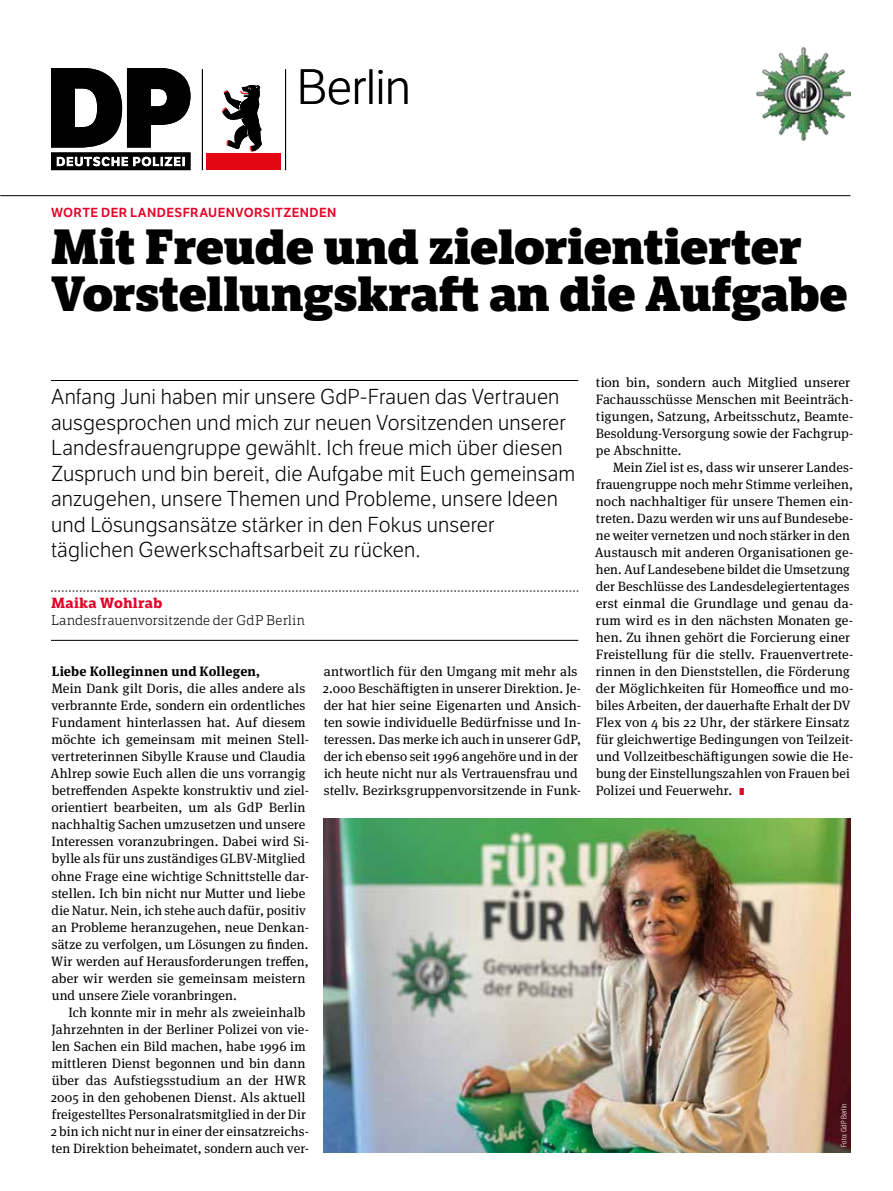
<style>
.page{position:relative;width:893px;height:1191px;background:#fff}
.page>*{position:absolute;margin:0;border:0;box-sizing:border-box;transform-origin:0 0}
.t1{font:800 48px/47.1px "LFT Etica Sheriff";letter-spacing:-.015em;color:#000}
.t2{font:48px "LFT Etica Lt";letter-spacing:-.01em;color:#000}
.t3{font:21px/25.5px "LFT Etica Lt";letter-spacing:.01em;color:#000}
.t4{font:700 14.25px "LFT Etica Sheriff";letter-spacing:.015em;color:#e40428}
.t5{font:13.5px/17px "Meta Serif Pro";letter-spacing:.01em;color:#000}
.t6{font:300 13.5px "LFT Etica Sheriff";letter-spacing:-.005em;color:#000}
.t7{font:700 13.5px "Meta Serif Pro";letter-spacing:.01em;color:#000}
.t8{font:12.75px "LFT Etica SB";letter-spacing:.03em;color:#e40428}
.t9{font:300 7.5px "LFT Etica Condensed";letter-spacing:.02em;color:#fff}
.s1{font-family:"LFT Etica XB";font-size:9.75px;color:#e40428}
</style>
<div class="page">
<img style="left:757px;top:47px;width:93px;height:93px">
<hr style="left:0;top:195px;width:850px;height:1px;background:#000">
<svg style="left:51px;top:68px;width:139px;height:102px"></svg>
<div style="left:207px;top:153px;width:74px;height:17px;background:#e30613"></div>
<svg style="left:222px;top:85px;width:40px;height:66px"></svg>
<hr style="left:202px;top:69px;width:1px;height:101px;background:#000">
<hr style="left:285px;top:69px;width:1px;height:101px;background:#000">
<hr style="left:51px;top:380px;width:527px;height:1px;background:#000">
<svg style="left:51px;top:591px;width:527px;height:1px"></svg>
<hr style="left:51px;top:640px;width:527px;height:1px;background:#000">
<img style="left:323px;top:819px;width:527px;height:333px">
<h1 class="t2" style="left:297px;top:60px;width:116px">Berlin</h1>
<p class="t8" style="left:51px;top:205px;width:287px">WORTE DER LANDESFRAUENVORSITZENDEN</p>
<h1 class="t1" style="left:51px;top:223px;width:798px">Mit Freude und zielorientierter<br>Vorstellungskraft an die Aufgabe</h1>
<p class="t3" style="left:51px;top:385px;width:526px">Anfang Juni haben mir unsere GdP-Frauen das Vertrauen ausgesprochen und mich zur neuen Vorsitzenden unserer Landesfrauengruppe gewählt. Ich freue mich über diesen Zuspruch und bin bereit, die Aufgabe mit Euch gemeinsam anzugehen, unsere Themen und Probleme, unsere Ideen und Lösungsansätze stärker in den Fokus unserer täglichen Gewerkschaftsarbeit zu rücken.</p>
<p class="t4" style="left:51px;top:594px;width:113px">Maika Wohlrab</p>
<p class="t6" style="left:51px;top:612px;width:256px">Landesfrauenvorsitzende der GdP Berlin</p>
<p class="t7" style="left:52px;top:661px;width:210px">Liebe Kolleginnen und Kollegen,</p>
<p class="t5" style="left:50px;top:679px;width:260px">Mein Dank gilt Doris, die alles andere als verbrannte Erde, sondern ein ordentliches Fundament hinterlassen hat. Auf diesem möchte ich gemeinsam mit meinen Stell&shy;vertreterinnen Sibylle Krause und Claudia Ahlrep sowie Euch allen die uns vorrangig betreffenden Aspekte konstruktiv und ziel&shy;orientiert bearbeiten, um als GdP Berlin nachhaltig Sachen umzusetzen und unsere Interessen voranzubringen. Dabei wird Si&shy;bylle als für uns zuständiges GLBV-Mitglied ohne Frage eine wichtige Schnittstelle dar&shy;stellen. Ich bin nicht nur Mutter und liebe die Natur. Nein, ich stehe auch dafür, positiv an Probleme heranzugehen, neue Denkan&shy;sätze zu verfolgen, um Lösungen zu finden.<br>Wir werden auf Herausforderungen treffen, aber wir werden sie gemeinsam meistern und unsere Ziele voranbringen.</p>
<p class="t5" style="left:51px;top:1002px;width:260px;text-indent:18px">Ich konnte mir in mehr als zweieinhalb Jahrzehnten in der Berliner Polizei von vie&shy;len Sachen ein Bild machen, habe 1996 im mittleren Dienst begonnen und bin dann über das Aufstiegsstudium an der HWR 2005 in den gehobenen Dienst. Als aktuell freigestelltes Personalratsmitglied in der Dir 2 bin ich nicht nur in einer der einsatzreichs&shy;ten Direktion beheimatet, sondern auch ver-</p>
<p class="t5" style="left:323px;top:662px;width:260px">antwortlich für den Umgang mit mehr als 2.000 Beschäftigten in unserer Direktion. Je&shy;der hat hier seine Eigenarten und Ansich&shy;ten sowie individuelle Bedürfnisse und In&shy;teressen. Das merke ich auch in unserer GdP, der ich ebenso seit 1996 angehöre und in der ich heute nicht nur als Vertrauensfrau und stellv. Bezirksgruppenvorsitzende in Funk-</p>
<p class="t5" style="left:596px;top:373px;width:259px">tion bin, sondern auch Mitglied unserer Fachausschüsse Menschen mit Beeinträch&shy;tigungen, Satzung, Arbeitsschutz, Beamte-Besoldung-Versorgung sowie der Fachgrup&shy;pe Abschnitte.</p>
<p class="t5" style="left:595px;top:458px;width:260px;text-indent:18px">Mein Ziel ist es, dass wir unserer Landes&shy;frauengruppe noch mehr Stimme verleihen, noch nachhaltiger für unsere Themen ein&shy;treten. Dazu werden wir uns auf Bundesebe&shy;ne weiter vernetzen und noch stärker in den Austausch mit anderen Organisationen ge&shy;hen. Auf Landesebene bildet die Umsetzung der Beschlüsse des Landesdelegiertentages erst einmal die Grundlage und genau da&shy;rum wird es in den nächsten Monaten ge&shy;hen. Zu ihnen gehört die Forcierung einer Freistellung für die stellv. Frauenvertrete&shy;rinnen in den Dienststellen, die Förderung der Möglichkeiten für Homeoffice und mo&shy;biles Arbeiten, der dauerhafte Erhalt der DV Flex von 4 bis 22 Uhr, der stärkere Einsatz für gleichwertige Bedingungen von Teilzeit&shy;und Vollzeitbeschäftigungen sowie die He&shy;bung der Einstellungszahlen von Frauen bei Polizei und Feuerwehr. <span class="s1">I</span></p>
<p class="t9" style="left:840px;top:1147px;width:45px;rotate:-90deg">Foto: GdP Berlin</p>
</div>
